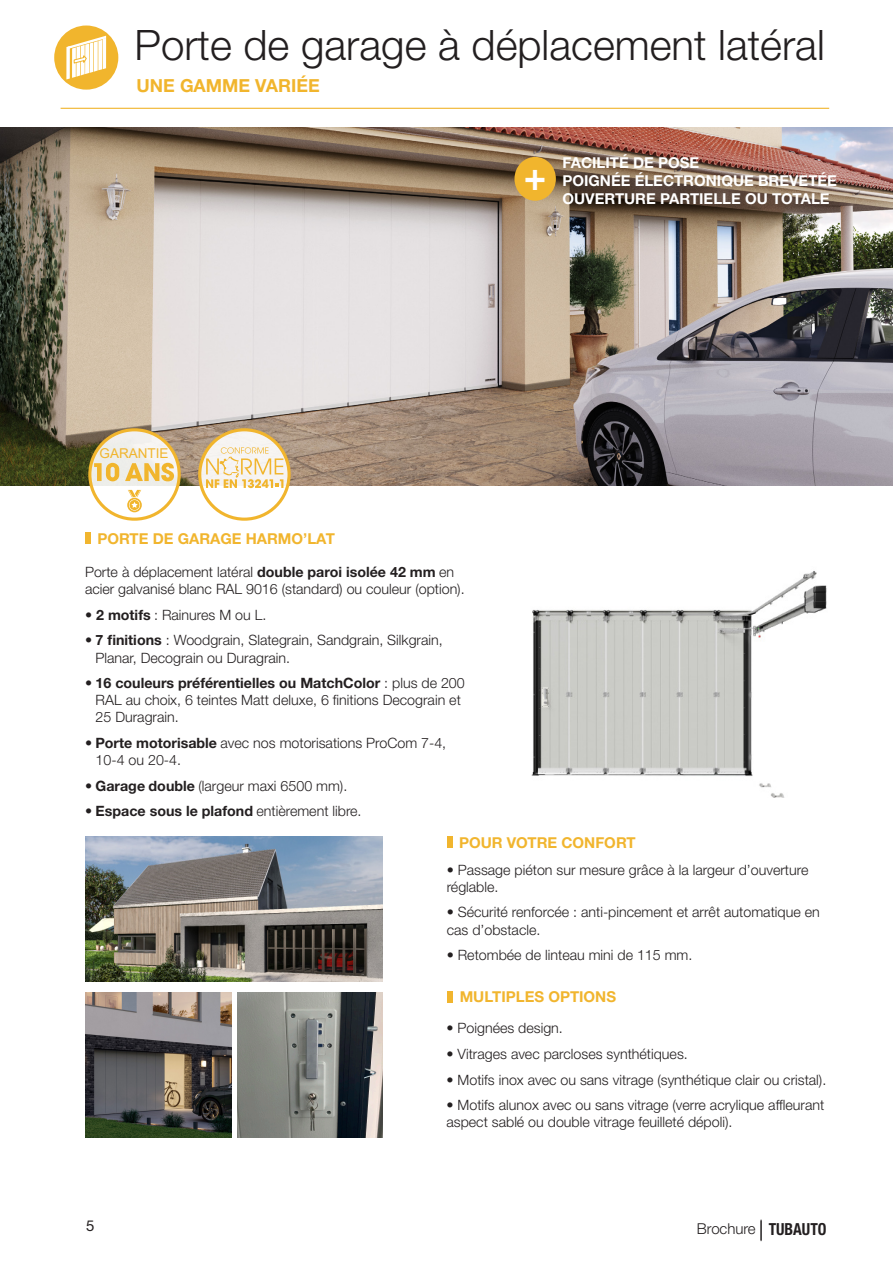
<style>
.page{position:relative;width:893px;height:1263px;background:#fff}
.page>*{position:absolute;margin:0;border:0;box-sizing:border-box;transform-origin:0 0}
.t1{font:300 42px "Hoermann Helvetica Neue";color:#231f20}
.t2{font:700 39.75px "Hoermann Helvetica Neue";color:#fff;scale:.94 1}
.t3{font:700 18px "Hoermann Helvetica Neue";color:#f1b52d}
.t4{font:700 15px "Hoermann Helvetica Neue";color:#fff}
.t5{font:700 15px "Hoermann Helvetica Neue";color:#f1b52e}
.t6{font:300 15px "Hoermann Helvetica Neue";color:#231f20}
.t7{font:15px "Hoermann Helvetica Neue Rm";color:#231f20}
.t8{font:300 14.25px/17.1px "Hoermann Helvetica Neue";color:#231f20}
.t9{font:700 14.25px "Hoermann Helvetica Neue";color:#231f20}
.t10{font:13.5px "Arial";color:#f1b52d}
.s1{font-weight:700}
.s2{font-weight:100;font-stretch:condensed}
.s3{font-weight:300}
.s4{font-weight:700;font-stretch:condensed;font-size:16.65px}
</style>
<div class="page">
<img style="left:0;top:127px;width:893px;height:359px">
<svg style="left:201px;top:431px;width:86px;height:86px"></svg>
<div style="left:200px;top:431px;width:88px;height:87px;border:2px solid #fff;border-radius:50%"></div>
<svg style="left:91px;top:431px;width:87px;height:86px"></svg>
<div style="left:91px;top:431px;width:88px;height:87px;border:2px solid #fff;border-radius:50%"></div>
<img style="left:531px;top:571px;width:296px;height:227px">
<img style="left:237px;top:992px;width:146px;height:145px">
<img style="left:85px;top:992px;width:146px;height:145px">
<svg style="left:94px;top:463px;width:25px;height:18px"></svg>
<svg style="left:125px;top:463px;width:49px;height:18px"></svg>
<div style="left:88px;top:428px;width:93px;height:93px;border:3px solid #f1b52d;border-radius:50%"></div>
<svg style="left:127px;top:490px;width:15px;height:22px"></svg>
<div style="left:198px;top:428px;width:93px;height:93px;border:3px solid #f1b52d;border-radius:50%"></div>
<svg style="left:206px;top:447px;width:77px;height:41px"></svg>
<div style="left:85px;top:532px;width:6px;height:12px;background:#f1b52e"></div>
<div style="left:447px;top:836px;width:5px;height:12px;background:#f1b52e"></div>
<hr style="left:61px;top:108px;width:768px;height:1px;background:#f1b52d">
<div style="left:54px;top:26px;width:64px;height:64px;background:#f1b52d;border-radius:50%"></div>
<svg style="left:66px;top:36px;width:40px;height:43px"></svg>
<div style="left:514px;top:157px;width:42px;height:44px;background:#f1b52d;border-radius:50%"></div>
<img style="left:85px;top:837px;width:298px;height:145px">
<svg style="left:761px;top:1219px;width:1px;height:22px"></svg>
<div style="left:447px;top:991px;width:6px;height:11px;background:#f1b52e"></div>
<p class="t1" style="left:135px;top:15px;width:692px">Porte de garage à déplacement latéral</p>
<p class="t3" style="left:137px;top:73px;width:185px">UNE GAMME VARIÉE</p>
<h2 class="t2" style="left:524px;top:147px;width:25px">+</h2>
<p class="t4" style="left:562px;top:152px;width:138px">FACILITÉ DE POSE</p>
<p class="t4" style="left:562px;top:170px;width:276px">POIGNÉE ÉLECTRONIQUE BREVETÉE</p>
<p class="t4" style="left:562px;top:188px;width:269px">OUVERTURE PARTIELLE OU TOTALE</p>
<p class="t10" style="left:100px;top:444px;width:71px">GARANTIE</p>
<p class="t5" style="left:97px;top:528px;width:239px">PORTE DE GARAGE HARMO’LAT</p>
<p class="t8" style="left:85px;top:563px;width:381px">Porte à déplacement latéral <span class="s1">double paroi isolée 42 mm</span> en acier galvanisé blanc RAL 9016 (standard) ou couleur (option).</p>
<p class="t8" style="left:85px;top:605px;width:183px"><span class="s2">•</span> <span class="s1">2 motifs</span> : Rainures M ou L.</p>
<p class="t8" style="left:96px;top:631px;width:349px;text-indent:-11px"><span class="s2">•</span> <span class="s1">7 finitions</span> : Woodgrain, Slategrain, Sandgrain, Silkgrain,<br>Planar, Decograin ou Duragrain.</p>
<p class="t8" style="left:96px;top:674px;width:371px;text-indent:-11px"><span class="s2">•</span> <span class="s1">16 couleurs préférentielles ou MatchColor</span> : plus de 200<br>RAL au choix, 6 teintes Matt deluxe, 6 finitions Decograin et<br>25 Duragrain.</p>
<p class="t8" style="left:96px;top:733px;width:352px;text-indent:-11px"><span class="s2">•</span> <span class="s1">Porte motorisable</span> avec nos motorisations ProCom 7-4,<br>10-4 ou 20-4.</p>
<p class="t8" style="left:85px;top:776px;width:264px"><span class="s2">•</span> <span class="s1">Garage double</span> (largeur maxi 6500 mm).</p>
<p class="t9" style="left:85px;top:801px;width:278px"><span class="s2">•</span> Espace sous le plafond <span class="s3">entièrement libre.</span></p>
<p class="t5" style="left:459px;top:832px;width:178px">POUR VOTRE CONFORT</p>
<p class="t8" style="left:447px;top:860px;width:363px">• Passage piéton sur mesure grâce à la largeur d’ouverture réglable.</p>
<p class="t8" style="left:447px;top:903px;width:375px">• Sécurité renforcée : anti-pincement et arrêt automatique en cas d’obstacle.</p>
<p class="t8" style="left:447px;top:945px;width:247px">• Retombée de linteau mini de 115 mm.</p>
<p class="t5" style="left:460px;top:986px;width:158px">MULTIPLES OPTIONS</p>
<p class="t7" style="left:86px;top:1215px;width:10px">5</p>
<p class="t8" style="left:446px;top:1019px;width:118px">• Poignées design.</p>
<p class="t8" style="left:446px;top:1044px;width:243px">• Vitrages avec parcloses synthétiques.</p>
<p class="t8" style="left:446px;top:1070px;width:381px">• Motifs inox avec ou sans vitrage (synthétique clair ou cristal).</p>
<p class="t8" style="left:446px;top:1095px;width:379px">• Motifs alunox avec ou sans vitrage (verre acrylique affleurant aspect sablé ou double vitrage feuilleté dépoli).</p>
<p class="t6" style="left:697px;top:1218px;width:131px">Brochure <span class="s4">TUBAUTO</span></p>
</div>
